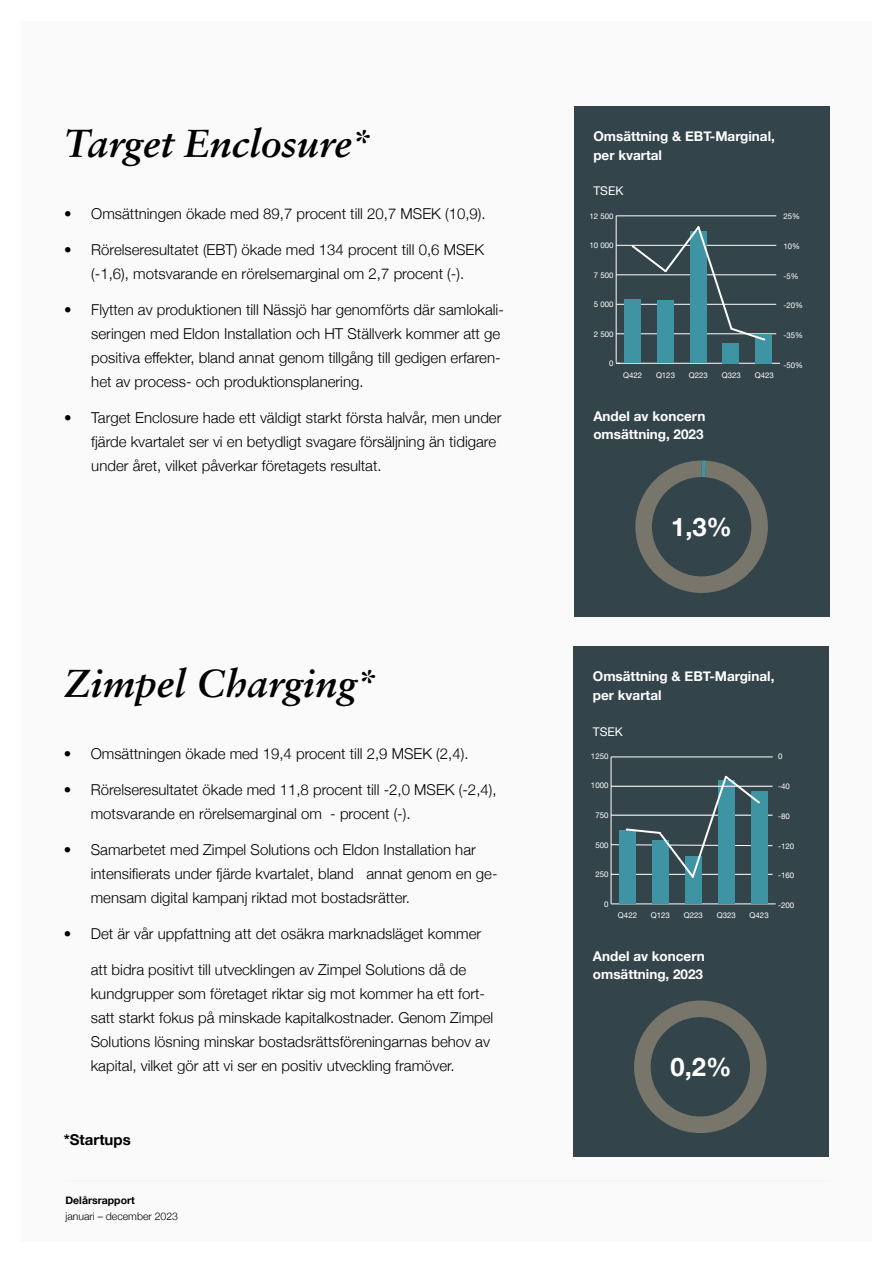
<style>
.page{position:relative;width:893px;height:1263px;background:#fff}
.page>*{position:absolute;margin:0;border:0;box-sizing:border-box;transform-origin:0 0}
.t1{font:italic 700 39px "Sabon LT Pro";color:#000}
.t2{font:700 25.5px "Helvetica Neue";color:#fff}
.t3{font:300 15px/24px "Helvetica Neue";color:#000}
.t4{font:700 15px "Helvetica Neue";color:#000}
.t5{font:700 13.5px/19.5px "Helvetica Neue";color:#fff}
.t6{font:12px "Helvetica Neue";color:#fff}
.t7{font:300 10.5px "Helvetica Neue";color:#000}
.t8{font:700 10.5px "Helvetica Neue";color:#000}
.t9{font:7.95px "Helvetica Neue";color:#fff}
.t10{font:7.8px "Helvetica Neue";color:#fff}
</style>
<div class="page">
<div style="left:21px;top:21px;width:851px;height:1221px;background:#fafafa"></div>
<hr style="left:65px;top:1180px;width:765px;height:1px;background:#f9f5f3">
<div style="left:574px;top:106px;width:255px;height:511px;background:#34444b"></div>
<hr style="left:616px;top:363px;width:164px;height:1px;background:#fff">
<hr style="left:616px;top:216px;width:1px;height:147px;background:#fff">
<hr style="left:616px;top:333px;width:160px;height:1px;background:#fff">
<hr style="left:616px;top:304px;width:160px;height:1px;background:#fff">
<hr style="left:616px;top:275px;width:160px;height:1px;background:#fff">
<hr style="left:616px;top:245px;width:160px;height:1px;background:#fff">
<hr style="left:616px;top:216px;width:160px;height:1px;background:#fff">
<div style="left:624px;top:300px;width:17px;height:63px;background:#3f94a4"></div>
<div style="left:657px;top:300px;width:16px;height:63px;background:#3f94a4"></div>
<div style="left:690px;top:232px;width:16px;height:131px;background:#3f94a4"></div>
<div style="left:723px;top:343px;width:16px;height:20px;background:#3f94a4"></div>
<div style="left:755px;top:334px;width:17px;height:29px;background:#3f94a4"></div>
<svg style="left:630px;top:226px;width:137px;height:116px"></svg>
<div style="left:574px;top:646px;width:255px;height:511px;background:#34444b"></div>
<hr style="left:611px;top:757px;width:1px;height:147px;background:#fff">
<hr style="left:611px;top:903px;width:165px;height:1px;background:#fff">
<hr style="left:611px;top:757px;width:162px;height:1px;background:#fff">
<div style="left:619px;top:831px;width:17px;height:73px;background:#3f94a4"></div>
<div style="left:652px;top:840px;width:17px;height:64px;background:#3f94a4"></div>
<div style="left:685px;top:856px;width:17px;height:48px;background:#3f94a4"></div>
<div style="left:718px;top:780px;width:16px;height:124px;background:#3f94a4"></div>
<div style="left:751px;top:791px;width:16px;height:113px;background:#3f94a4"></div>
<svg style="left:611px;top:774px;width:162px;height:105px"></svg>
<hr style="left:611px;top:786px;width:161px;height:1px;background:#fff">
<svg style="left:634px;top:1000px;width:133px;height:133px"></svg>
<svg style="left:635px;top:460px;width:133px;height:133px"></svg>
<h1 class="t1" style="left:64px;top:119px;width:307px">Target Enclosure*</h1>
<p class="t5" style="left:593px;top:127px;width:183px">Omsättning &amp; EBT-Marginal, per kvartal</p>
<p class="t6" style="left:593px;top:182px;width:32px">TSEK</p>
<p class="t3" style="left:64px;top:200px;width:423px">• Omsättningen ökade med 89,7 procent till 20,7 MSEK (10,9).</p>
<p class="t3" style="left:64px;top:236px;width:421px;text-align:center">• Rörelseresultatet (EBT) ökade med 134 procent till 0,6 MSEK (-1,6), motsvarande en rörelsemarginal om 2,7 procent (-).</p>
<p class="t3" style="left:91px;top:296px;width:414px;text-indent:-27px">• Flytten av produktionen till Nässjö har genomförts där samlokali&shy;seringen med Eldon Installation och HT Ställverk kommer att ge positiva effekter, bland annat genom tillgång till gedigen erfaren&shy;het av process- och produktionsplanering.</p>
<p class="t3" style="left:91px;top:404px;width:412px;text-indent:-27px">• Target Enclosure hade ett väldigt starkt första halvår, men under fjärde kvartalet ser vi en betydligt svagare försäljning än tidigare under året, vilket påverkar företagets resultat.</p>
<p class="t10" style="left:590px;top:210px;width:26px">12 500</p>
<p class="t10" style="left:783px;top:211px;width:18px">25%</p>
<p class="t10" style="left:590px;top:240px;width:26px">10 000</p>
<p class="t10" style="left:783px;top:241px;width:18px">10%</p>
<p class="t10" style="left:594px;top:269px;width:21px">7 500</p>
<p class="t10" style="left:783px;top:270px;width:17px">-5%</p>
<p class="t10" style="left:594px;top:299px;width:21px">5 000</p>
<p class="t10" style="left:783px;top:300px;width:21px">-20%</p>
<p class="t10" style="left:594px;top:328px;width:21px">2 500</p>
<p class="t10" style="left:783px;top:329px;width:21px">-35%</p>
<p class="t10" style="left:609px;top:358px;width:6px">0</p>
<p class="t10" style="left:783px;top:359px;width:21px">-50%</p>
<p class="t10" style="left:623px;top:369px;width:21px">Q422</p>
<p class="t10" style="left:656px;top:369px;width:21px">Q123</p>
<p class="t10" style="left:689px;top:369px;width:21px">Q223</p>
<p class="t10" style="left:722px;top:369px;width:21px">Q323</p>
<p class="t10" style="left:755px;top:369px;width:21px">Q423</p>
<p class="t5" style="left:593px;top:408px;width:114px;line-height:18px">Andel av koncern omsättning, 2023</p>
<h2 class="t2" style="left:671px;top:507px;width:62px">1,3%</h2>
<h1 class="t1" style="left:64px;top:659px;width:313px">Zimpel Charging*</h1>
<p class="t5" style="left:593px;top:667px;width:183px">Omsättning &amp; EBT-Marginal, per kvartal</p>
<p class="t6" style="left:593px;top:722px;width:32px">TSEK</p>
<p class="t3" style="left:64px;top:740px;width:406px">• Omsättningen ökade med 19,4 procent till 2,9 MSEK (2,4).</p>
<p class="t3" style="left:91px;top:776px;width:407px;text-indent:-27px">• Rörelseresultatet ökade med 11,8 procent till -2,0 MSEK (-2,4), motsvarande en rörelsemarginal om - procent (-).</p>
<p class="t3" style="left:91px;top:836px;width:408px;text-indent:-27px">• Samarbetet med Zimpel Solutions och Eldon Installation har intensifierats under fjärde kvartalet, bland annat genom en ge&shy;mensam digital kampanj riktad mot bostadsrätter.</p>
<p class="t3" style="left:64px;top:920px;width:419px">• Det är vår uppfattning att det osäkra marknadsläget kommer</p>
<p class="t3" style="left:91px;top:956px;width:404px">att bidra positivt till utvecklingen av Zimpel Solutions då de kundgrupper som företaget riktar sig mot kommer ha ett fort&shy;satt starkt fokus på minskade kapitalkostnader. Genom Zimpel Solutions lösning minskar bostadsrättsföreningarnas behov av kapital, vilket gör att vi ser en positiv utveckling framöver.</p>
<p class="t4" style="left:64px;top:1128px;width:68px">*Startups</p>
<p class="t8" style="left:65px;top:1192px;width:71px">Delårsrapport</p>
<p class="t7" style="left:65px;top:1208px;width:114px">januari – december 2023</p>
<p class="t9" style="left:591px;top:750px;width:19px">1250</p>
<p class="t9" style="left:778px;top:751px;width:6px">0</p>
<p class="t9" style="left:591px;top:780px;width:19px">1000</p>
<p class="t9" style="left:778px;top:780px;width:13px">-40</p>
<p class="t9" style="left:595px;top:809px;width:15px">750</p>
<p class="t9" style="left:778px;top:810px;width:13px">-80</p>
<p class="t9" style="left:595px;top:839px;width:15px">500</p>
<p class="t9" style="left:778px;top:840px;width:18px">-120</p>
<p class="t9" style="left:595px;top:869px;width:15px">250</p>
<p class="t9" style="left:778px;top:870px;width:18px">-160</p>
<p class="t9" style="left:604px;top:898px;width:6px">0</p>
<p class="t9" style="left:778px;top:899px;width:18px">-200</p>
<p class="t9" style="left:618px;top:909px;width:21px">Q422</p>
<p class="t9" style="left:651px;top:909px;width:21px">Q123</p>
<p class="t9" style="left:684px;top:909px;width:21px">Q223</p>
<p class="t9" style="left:717px;top:909px;width:21px">Q323</p>
<p class="t9" style="left:750px;top:909px;width:21px">Q423</p>
<p class="t5" style="left:593px;top:948px;width:114px;line-height:18px">Andel av koncern omsättning, 2023</p>
<h2 class="t2" style="left:671px;top:1047px;width:62px">0,2%</h2>
</div>
